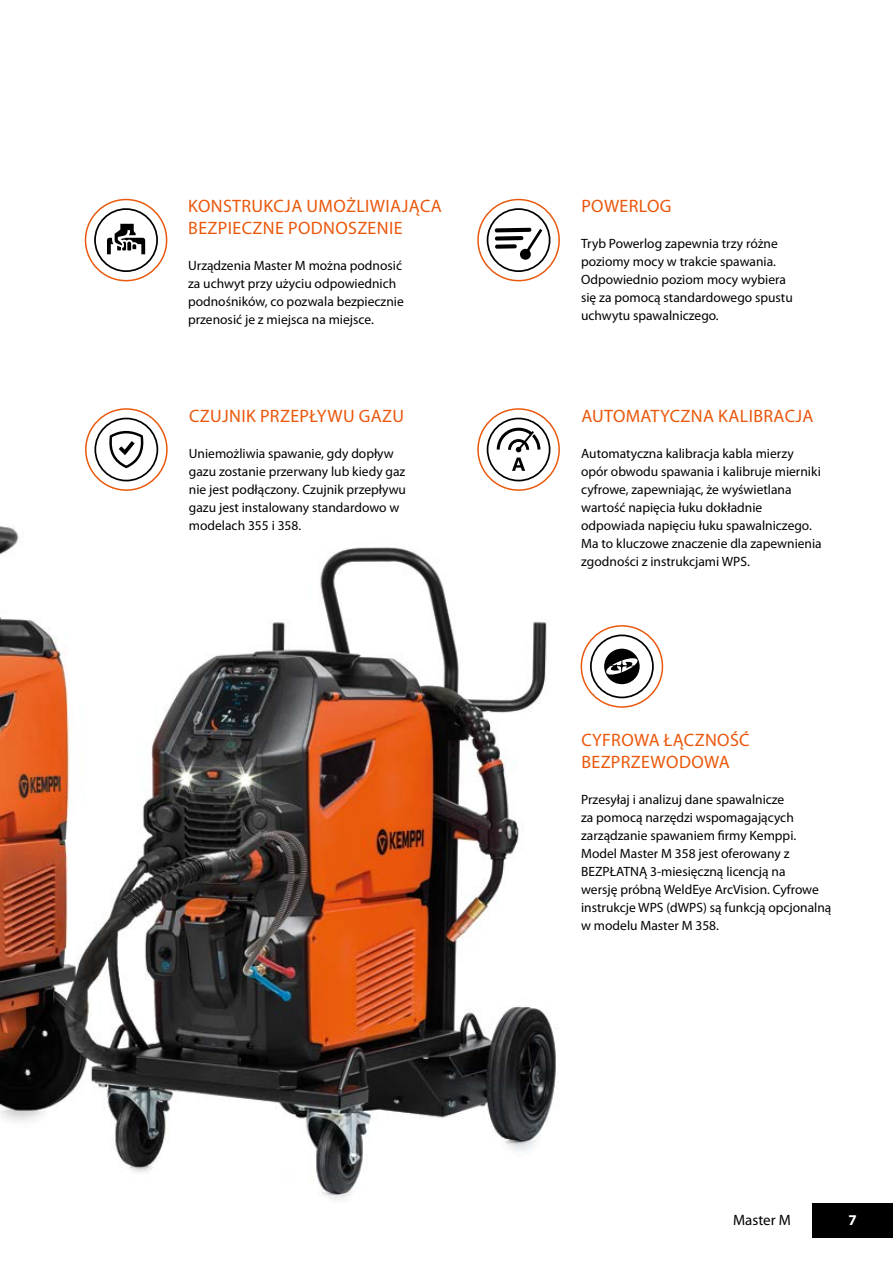
<style>
.page{position:relative;width:893px;height:1263px;background:#fff}
.page>*{position:absolute;margin:0;border:0;box-sizing:border-box;transform-origin:0 0}
.t1{font:18px/21.6px "Myriad Pro";letter-spacing:.02em;color:#ea580c}
.t2{font:15px "Myriad Pro";color:#000}
.t3{font:700 15px "Myriad Pro";color:#fff}
.t4{font:13.5px/18px "Myriad Pro";color:#000}
</style>
<div class="page">
<img style="left:0;top:255px;width:585px;height:945px">
<div style="left:812px;top:1203px;width:81px;height:34px;background:#000"></div>
<div style="left:85px;top:199px;width:82px;height:82px;border:2px solid #ea580c;border-radius:50%"></div>
<svg style="left:94px;top:208px;width:64px;height:64px"></svg>
<div style="left:477px;top:408px;width:83px;height:83px;border:2px solid #ea580c;border-radius:50%"></div>
<svg style="left:487px;top:418px;width:63px;height:63px"></svg>
<div style="left:477px;top:199px;width:83px;height:82px;border:2px solid #ea580c;border-radius:50%"></div>
<svg style="left:487px;top:208px;width:63px;height:64px"></svg>
<div style="left:85px;top:408px;width:83px;height:83px;border:2px solid #ea580c;border-radius:50%"></div>
<svg style="left:94px;top:418px;width:64px;height:63px"></svg>
<div style="left:581px;top:625px;width:82px;height:83px;border:2px solid #ea580c;border-radius:50%"></div>
<svg style="left:590px;top:634px;width:64px;height:64px"></svg>
<h1 class="t1" style="left:188px;top:195px;width:255px">KONSTRUKCJA UMOŻLIWIAJĄCA<br>BEZPIECZNE PODNOSZENIE</h1>
<p class="t4" style="left:188px;top:256px;width:217px">Urządzenia Master M można podnosić za uchwyt przy użyciu odpowiednich podnośników, co pozwala bezpiecznie przenosić je z miejsca na miejsce.</p>
<h1 class="t1" style="left:189px;top:405px;width:217px">CZUJNIK PRZEPŁYWU GAZU</h1>
<p class="t4" style="left:189px;top:444px;width:219px">Uniemożliwia spawanie, gdy dopływ gazu zostanie przerwany lub kiedy gaz nie jest podłączony. Czujnik przepływu gazu jest instalowany standardowo w modelach 355 i 358.</p>
<h1 class="t1" style="left:581px;top:195px;width:92px">POWERLOG</h1>
<p class="t4" style="left:581px;top:235px;width:213px">Tryb Powerlog zapewnia trzy różne poziomy mocy w trakcie spawania.<br>Odpowiednio poziom mocy wybiera się za pomocą standardowego spustu uchwytu spawalniczego.</p>
<h1 class="t1" style="left:581px;top:405px;width:234px">AUTOMATYCZNA KALIBRACJA</h1>
<p class="t4" style="left:581px;top:444px;width:242px">Automatyczna kalibracja kabla mierzy opór obwodu spawania i kalibruje mierniki cyfrowe, zapewniając, że wyświetlana wartość napięcia łuku dokładnie odpowiada napięciu łuku spawalniczego.<br>Ma to kluczowe znaczenie dla zapewnienia zgodności z instrukcjami WPS.</p>
<h1 class="t1" style="left:581px;top:729px;width:170px">CYFROWA ŁĄCZNOŚĆ<br>BEZPRZEWODOWA</h1>
<p class="t4" style="left:581px;top:790px;width:252px">Przesyłaj i analizuj dane spawalnicze<br>za pomocą narzędzi wspomagających zarządzanie spawaniem firmy Kemppi.<br>Model Master M 358 jest oferowany z BEZPŁATNĄ 3-miesięczną licencją na<br>wersję próbną WeldEye ArcVision. Cyfrowe instrukcje WPS (dWPS) są funkcją opcjonalną w modelu Master M 358.</p>
<p class="t2" style="left:733px;top:1210px;width:59px">Master M</p>
<p class="t3" style="left:848px;top:1210px;width:10px">7</p>
</div>
